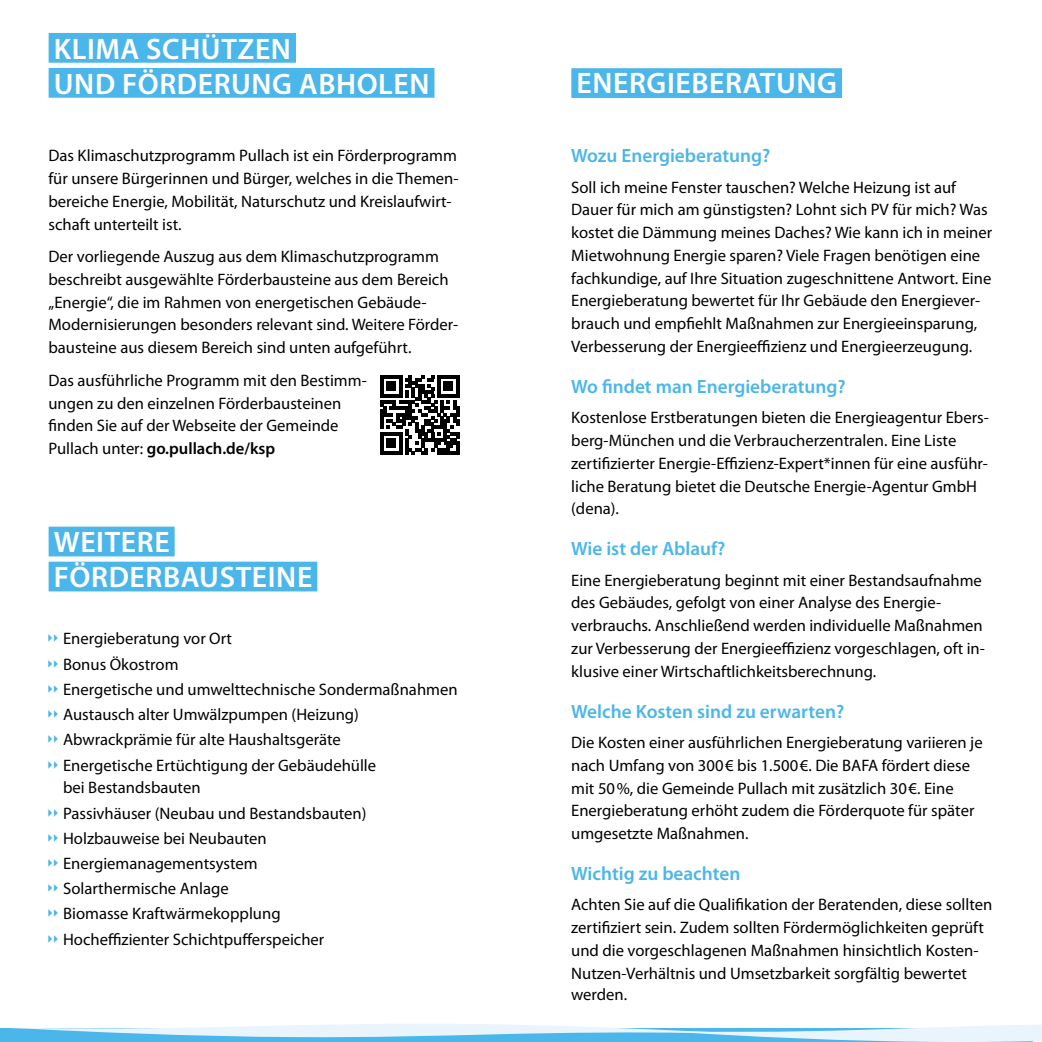
<style>
.page{position:relative;width:1042px;height:1042px;background:#fff}
.page>*{position:absolute;margin:0;border:0;box-sizing:border-box;transform-origin:0 0}
.t1{font:600 29.75px/35px "Myriad Pro";letter-spacing:.02em;color:#fff}
.t2{font:600 19.25px "Myriad Pro";color:#4bb6e9}
.t3{font:16.62px/22.8px "Myriad Pro";color:#000}
.s1{font-weight:600}
</style>
<div class="page">
<svg style="left:380px;top:375px;width:79px;height:79px"></svg>
<hr style="left:437px;top:451px;width:22px;height:3px;background:#000">
<div style="left:49px;top:33px;width:247px;height:30px;background:#4bb6e9"></div>
<div style="left:49px;top:68px;width:385px;height:30px;background:#4bb6e9"></div>
<div style="left:49px;top:527px;width:126px;height:29px;background:#4bb6e9"></div>
<div style="left:49px;top:562px;width:268px;height:29px;background:#4bb6e9"></div>
<div style="left:571px;top:68px;width:271px;height:30px;background:#4bb6e9"></div>
<svg style="left:0;top:1024px;width:1042px;height:18px"></svg>
<h1 class="t1" style="left:54px;top:31px;width:377px">KLIMA SCHÜTZEN<br>UND FÖRDERUNG ABHOLEN</h1>
<p class="t3" style="left:48px;top:144px;width:412px">Das Klimaschutzprogramm Pullach ist ein Förderprogramm für unsere Bürgerinnen und Bürger, welches in die Themen&shy;bereiche Energie, Mobilität, Naturschutz und Kreislaufwirt&shy;schaft unterteilt ist.</p>
<p class="t3" style="left:48px;top:245px;width:411px">Der vorliegende Auszug aus dem Klimaschutzprogramm beschreibt ausgewählte Förderbausteine aus dem Bereich „Energie“, die im Rahmen von energetischen Gebäude-Modernisierungen besonders relevant sind. Weitere Förder&shy;bausteine aus diesem Bereich sind unten aufgeführt.</p>
<p class="t3" style="left:48px;top:369px;width:320px">Das ausführliche Programm mit den Bestimm&shy;ungen zu den einzelnen Förderbausteinen finden Sie auf der Webseite der Gemeinde Pullach unter: <span class="s1">go.pullach.de/ksp</span></p>
<h1 class="t1" style="left:54px;top:524px;width:260px">WEITERE<br>FÖRDERBAUSTEINE</h1>
<p class="t3" style="left:63px;top:626px;width:396px;line-height:25.2px">Energieberatung vor Ort<br>Bonus Ökostrom<br>Energetische und umwelttechnische Sondermaßnahmen Austausch alter Umwälzpumpen (Heizung)<br>Abwrackprämie für alte Haushaltsgeräte<br>Energetische Ertüchtigung der Gebäudehülle</p>
<p class="t3" style="left:63px;top:775px;width:305px;line-height:25.2px">bei Bestandsbauten<br>Passivhäuser (Neubau und Bestandsbauten)<br>Holzbauweise bei Neubauten<br>Energiemanagementsystem<br>Solarthermische Anlage<br>Biomasse Kraftwärmekopplung<br>Hocheffizienter Schichtpufferspeicher</p>
<h1 class="t1" style="left:576px;top:65px;width:262px">ENERGIEBERATUNG</h1>
<p class="t2" style="left:571px;top:144px;width:201px">Wozu Energieberatung?</p>
<p class="t3" style="left:571px;top:175px;width:422px">Soll ich meine Fenster tauschen? Welche Heizung ist auf Dauer für mich am günstigsten? Lohnt sich PV für mich? Was kostet die Dämmung meines Daches? Wie kann ich in meiner Mietwohnung Energie sparen? Viele Fragen benötigen eine fachkundige, auf Ihre Situation zugeschnittene Antwort. Eine Energieberatung bewertet für Ihr Gebäude den Energiever&shy;brauch und empfiehlt Maßnahmen zur Energieeinsparung, Verbesserung der Energieeffizienz und Energieerzeugung.</p>
<p class="t2" style="left:571px;top:374px;width:276px">Wo findet man Energieberatung?</p>
<p class="t3" style="left:571px;top:406px;width:419px">Kostenlose Erstberatungen bieten die Energieagentur Ebers&shy;berg-München und die Verbraucherzentralen. Eine Liste zertifizierter Energie-Effizienz-Expert*innen für eine ausführ&shy;liche Beratung bietet die Deutsche Energie-Agentur GmbH (dena).</p>
<p class="t2" style="left:571px;top:537px;width:156px">Wie ist der Ablauf?</p>
<p class="t3" style="left:571px;top:568px;width:415px">Eine Energieberatung beginnt mit einer Bestandsaufnahme des Gebäudes, gefolgt von einer Analyse des Energie&shy;verbrauchs. Anschließend werden individuelle Maßnahmen zur Verbesserung der Energieeffizienz vorgeschlagen, oft in&shy;klusive einer Wirtschaftlichkeitsberechnung.</p>
<p class="t2" style="left:571px;top:699px;width:275px">Welche Kosten sind zu erwarten?</p>
<p class="t3" style="left:571px;top:731px;width:413px">Die Kosten einer ausführlichen Energieberatung variieren je nach Umfang von 300 € bis 1.500 €. Die BAFA fördert diese mit 50 %, die Gemeinde Pullach mit zusätzlich 30 €. Eine Energieberatung erhöht zudem die Förderquote für später umgesetzte Maßnahmen.</p>
<p class="t2" style="left:571px;top:861px;width:171px">Wichtig zu beachten</p>
<p class="t3" style="left:571px;top:893px;width:422px">Achten Sie auf die Qualifikation der Beratenden, diese sollten zertifiziert sein. Zudem sollten Fördermöglichkeiten geprüft und die vorgeschlagenen Maßnahmen hinsichtlich Kosten-Nutzen-Verhältnis und Umsetzbarkeit sorgfältig bewertet</p>
<p class="t3" style="left:571px;top:982px;width:58px">werden.</p>
</div>
